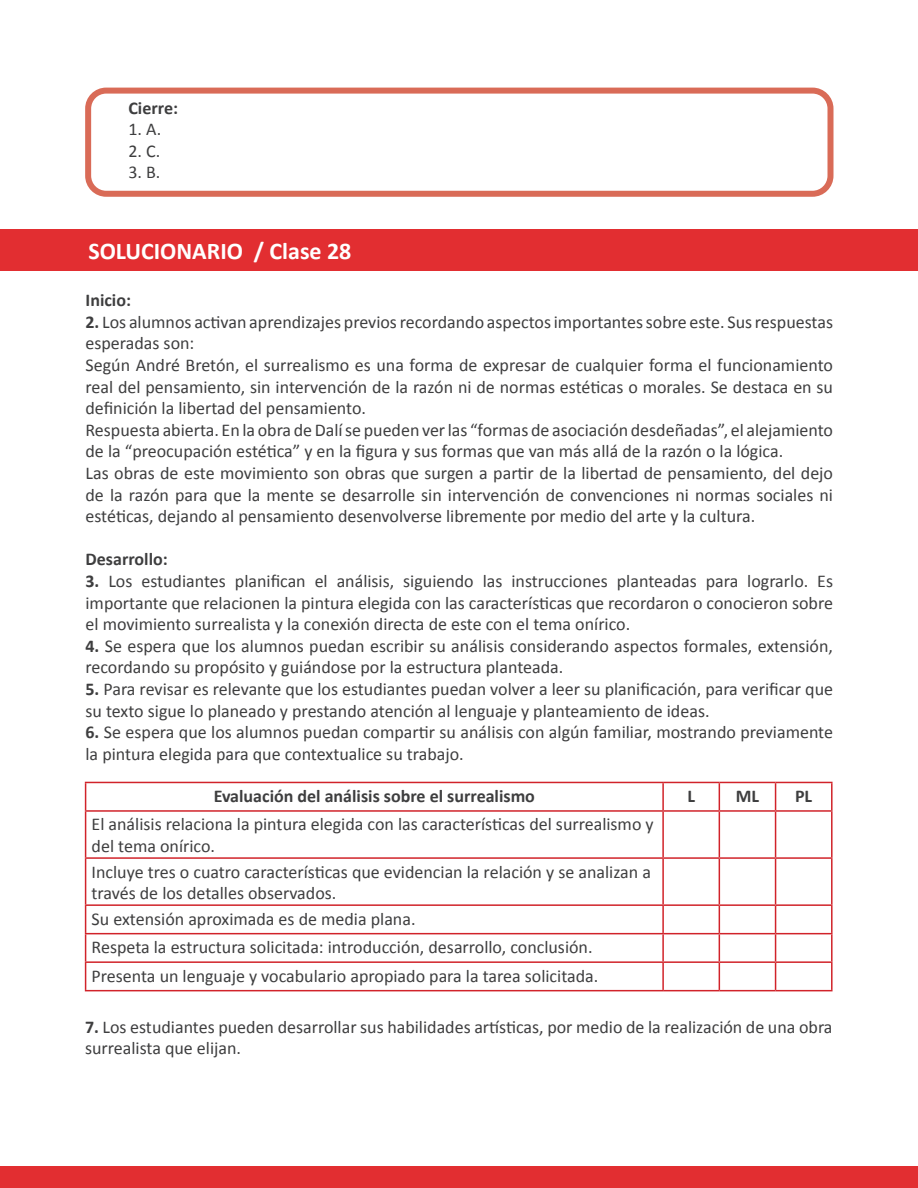
<style>
.page{position:relative;width:918px;height:1188px;background:#fff}
.page>*{position:absolute;margin:0;border:0;box-sizing:border-box;transform-origin:0 0}
.t1{font:700 24px "Calibri";color:#fff}
.t2{font:18px/21.6px "Calibri";color:#3e3e3f}
.t3{font:700 18px "Calibri";color:#3e3e3f}
.s1{font-weight:700}
</style>
<div class="page">
<div style="left:85px;top:88px;width:749px;height:109px;border:6px solid #d96b57;border-radius:18px"></div>
<div style="left:0;top:1167px;width:918px;height:21px;background:#e22e31"></div>
<div style="left:0;top:230px;width:918px;height:41px;background:#e22e31"></div>
<hr style="left:85px;top:782px;width:578px;height:1px;background:#d1232a">
<svg style="left:85px;top:783px;width:1px;height:27px"></svg>
<hr style="left:663px;top:782px;width:56px;height:1px;background:#d1232a">
<hr style="left:662px;top:783px;width:2px;height:27px;background:#d1232a">
<hr style="left:719px;top:782px;width:57px;height:1px;background:#d1232a">
<svg style="left:719px;top:783px;width:1px;height:27px"></svg>
<hr style="left:776px;top:782px;width:57px;height:1px;background:#d1232a">
<svg style="left:775px;top:783px;width:1px;height:27px"></svg>
<hr style="left:831px;top:783px;width:2px;height:27px;background:#d1232a">
<hr style="left:85px;top:810px;width:578px;height:2px;background:#d1232a">
<hr style="left:85px;top:812px;width:1px;height:45px;background:#d1232a">
<hr style="left:663px;top:810px;width:56px;height:2px;background:#d1232a">
<hr style="left:662px;top:812px;width:2px;height:45px;background:#d1232a">
<hr style="left:719px;top:810px;width:57px;height:2px;background:#d1232a">
<hr style="left:719px;top:812px;width:1px;height:45px;background:#d1232a">
<hr style="left:776px;top:810px;width:57px;height:2px;background:#d1232a">
<hr style="left:775px;top:812px;width:1px;height:45px;background:#d1232a">
<hr style="left:831px;top:812px;width:2px;height:45px;background:#d1232a">
<hr style="left:85px;top:857px;width:578px;height:2px;background:#d1232a">
<hr style="left:85px;top:859px;width:1px;height:45px;background:#d1232a">
<hr style="left:663px;top:857px;width:56px;height:2px;background:#d1232a">
<hr style="left:662px;top:859px;width:2px;height:45px;background:#d1232a">
<hr style="left:719px;top:857px;width:57px;height:2px;background:#d1232a">
<hr style="left:719px;top:859px;width:1px;height:45px;background:#d1232a">
<hr style="left:776px;top:857px;width:57px;height:2px;background:#d1232a">
<hr style="left:775px;top:859px;width:1px;height:45px;background:#d1232a">
<hr style="left:831px;top:859px;width:2px;height:45px;background:#d1232a">
<hr style="left:85px;top:904px;width:578px;height:2px;background:#d1232a">
<hr style="left:663px;top:904px;width:56px;height:2px;background:#d1232a">
<hr style="left:662px;top:906px;width:2px;height:27px;background:#d1232a">
<hr style="left:719px;top:904px;width:57px;height:2px;background:#d1232a">
<hr style="left:776px;top:904px;width:57px;height:2px;background:#d1232a">
<hr style="left:831px;top:906px;width:2px;height:27px;background:#d1232a">
<hr style="left:85px;top:933px;width:578px;height:1px;background:#d1232a">
<hr style="left:663px;top:933px;width:56px;height:1px;background:#d1232a">
<hr style="left:662px;top:934px;width:2px;height:27px;background:#d1232a">
<hr style="left:719px;top:933px;width:57px;height:1px;background:#d1232a">
<hr style="left:776px;top:933px;width:57px;height:1px;background:#d1232a">
<hr style="left:831px;top:934px;width:2px;height:27px;background:#d1232a">
<hr style="left:85px;top:961px;width:578px;height:2px;background:#d1232a">
<svg style="left:85px;top:906px;width:1px;height:84px"></svg>
<hr style="left:663px;top:961px;width:56px;height:2px;background:#d1232a">
<hr style="left:662px;top:963px;width:2px;height:27px;background:#d1232a">
<hr style="left:719px;top:961px;width:57px;height:2px;background:#d1232a">
<svg style="left:719px;top:906px;width:1px;height:84px"></svg>
<hr style="left:776px;top:961px;width:57px;height:2px;background:#d1232a">
<svg style="left:775px;top:906px;width:1px;height:84px"></svg>
<hr style="left:831px;top:963px;width:2px;height:27px;background:#d1232a">
<hr style="left:85px;top:990px;width:578px;height:1px;background:#d1232a">
<hr style="left:663px;top:990px;width:56px;height:1px;background:#d1232a">
<hr style="left:719px;top:990px;width:57px;height:1px;background:#d1232a">
<hr style="left:776px;top:990px;width:57px;height:1px;background:#d1232a">
<p class="t3" style="left:128px;top:96px;width:51px">Cierre:</p>
<p class="t2" style="left:128px;top:119px;width:34px">1. A.</p>
<p class="t2" style="left:128px;top:140px;width:33px">2. C.</p>
<p class="t2" style="left:128px;top:162px;width:34px">3. B.</p>
<p class="t1" style="left:88px;top:236px;width:265px">SOLUCIONARIO / Clase 28</p>
<p class="t3" style="left:86px;top:289px;width:47px">Inicio:</p>
<p class="t2" style="left:86px;top:311px;width:749px"><span class="s1">2.</span> Los alumnos activan aprendizajes previos recordando aspectos importantes sobre este. Sus respuestas esperadas son:</p>
<p class="t2" style="left:86px;top:354px;width:749px;text-align:justify">Según André Bretón, el surrealismo es una forma de expresar de cualquier forma el funcionamiento real del pensamiento, sin intervención de la razón ni de normas estéticas o morales. Se destaca en su definición la libertad del pensamiento.</p>
<p class="t2" style="left:86px;top:419px;width:749px">Respuesta abierta. En la obra de Dalí se pueden ver las “formas de asociación desdeñadas”, el alejamiento de la “preocupación estética” y en la figura y sus formas que van más allá de la razón o la lógica.</p>
<p class="t2" style="left:86px;top:462px;width:749px;text-align:justify">Las obras de este movimiento son obras que surgen a partir de la libertad de pensamiento, del dejo de la razón para que la mente se desarrolle sin intervención de convenciones ni normas sociales ni estéticas, dejando al pensamiento desenvolverse libremente por medio del arte y la cultura.</p>
<p class="t3" style="left:86px;top:548px;width:84px">Desarrollo:</p>
<p class="t2" style="left:86px;top:570px;width:749px;text-align:justify"><span class="s1">3.</span> Los estudiantes planifican el análisis, siguiendo las instrucciones planteadas para lograrlo. Es importante que relacionen la pintura elegida con las características que recordaron o conocieron sobre el movimiento surrealista y la conexión directa de este con el tema onírico.</p>
<p class="t2" style="left:86px;top:635px;width:749px"><span class="s1">4.</span> Se espera que los alumnos puedan escribir su análisis considerando aspectos formales, extensión, recordando su propósito y guiándose por la estructura planteada.</p>
<p class="t2" style="left:86px;top:678px;width:749px"><span class="s1">5.</span> Para revisar es relevante que los estudiantes puedan volver a leer su planificación, para verificar que su texto sigue lo planeado y prestando atención al lenguaje y planteamiento de ideas.</p>
<p class="t2" style="left:86px;top:721px;width:749px"><span class="s1">6.</span> Se espera que los alumnos puedan compartir su análisis con algún familiar, mostrando previamente la pintura elegida para que contextualice su trabajo.</p>
<p class="t3" style="left:214px;top:784px;width:323px">Evaluación del análisis sobre el surrealismo</p>
<p class="t3" style="left:687px;top:784px;width:9px">L</p>
<p class="t3" style="left:736px;top:784px;width:25px">ML</p>
<p class="t3" style="left:795px;top:784px;width:19px">PL</p>
<p class="t2" style="left:92px;top:814px;width:564px">El análisis relaciona la pintura elegida con las características del surrealismo y del tema onírico.</p>
<p class="t2" style="left:92px;top:861px;width:561px">Incluye tres o cuatro características que evidencian la relación y se analizan a través de los detalles observados.</p>
<p class="t2" style="left:92px;top:908px;width:325px">Su extensión aproximada es de media plana.</p>
<p class="t2" style="left:92px;top:936px;width:503px">Respeta la estructura solicitada: introducción, desarrollo, conclusión.</p>
<p class="t2" style="left:92px;top:965px;width:508px">Presenta un lenguaje y vocabulario apropiado para la tarea solicitada.</p>
<p class="t2" style="left:85px;top:1016px;width:749px"><span class="s1">7.</span> Los estudiantes pueden desarrollar sus habilidades artísticas, por medio de la realización de una obra surrealista que elijan.</p>
</div>
